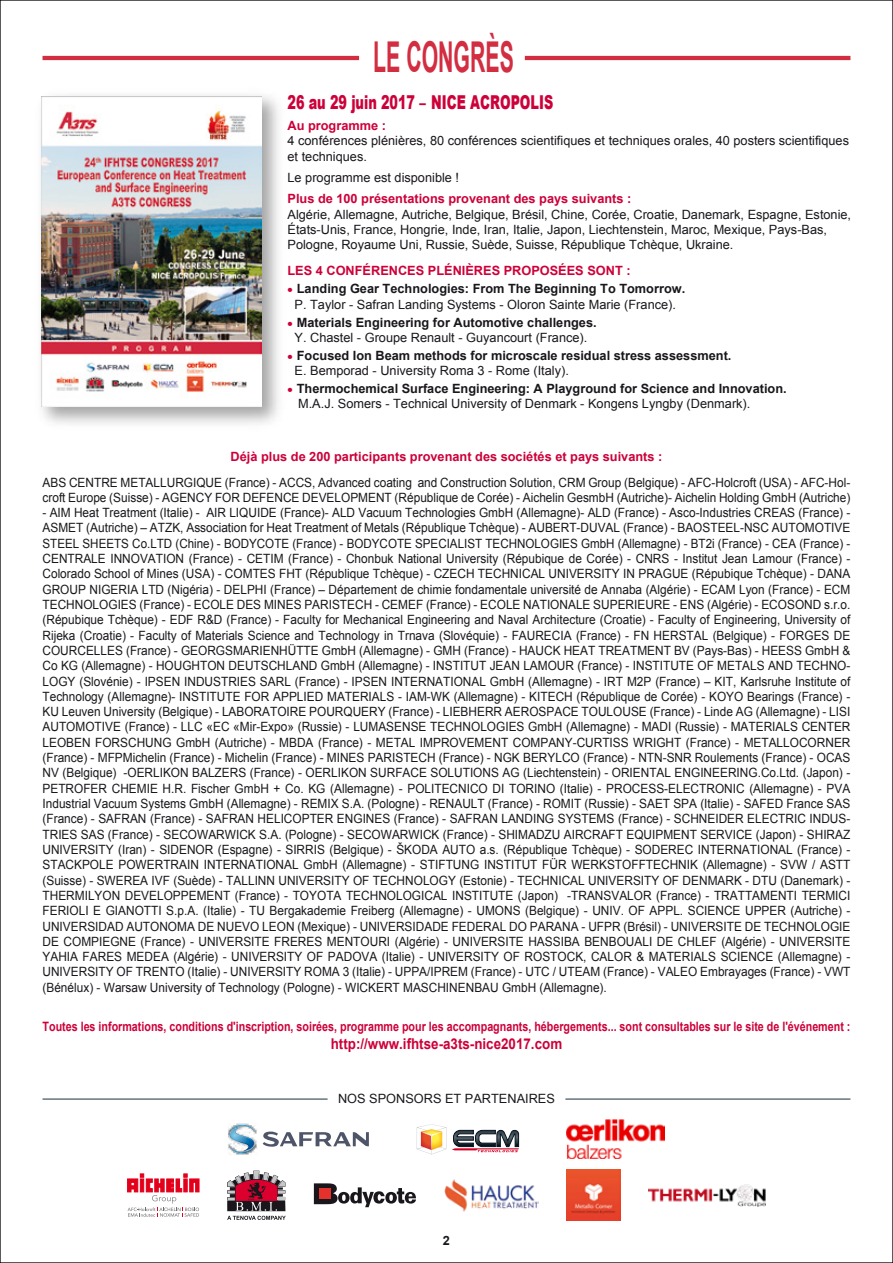
<style>
.page{position:relative;width:893px;height:1263px;background:#fff}
.page>*{position:absolute;margin:0;border:0;box-sizing:border-box;transform-origin:0 0}
.t1{font:700 42.45px "Arial";color:#d22d40;scale:.5 1}
.t2{font:900 19.2px "Arial";color:#cd0039;scale:.67 1}
.t3{font:700 14.85px "Arial";color:#cd0039;scale:.9 1}
.t4{font:700 12.9px "Arial";color:#cd0039;scale:.83 1}
.t5{font:12.75px/15.3px "Arial";color:#1a171c;scale:.93 1}
.t6{font:12.75px/15.3px "Arial";color:#1a171c}
.t7{font:700 12.75px/15.3px "Arial";color:#1a171c}
.t8{font:700 12.75px/21.3px "Arial";color:#cd0039}
.s1{font-weight:700;color:#cd0039}
.s2{font-weight:400;color:#1a171c}
.s3{font-weight:700;font-size:14.85px;color:#cd0039}
.s4{font-weight:700}
.s5{font-size:14.85px;color:#cd0039}
.s6{font-weight:400}
</style>
<div class="page">
<img style="left:41px;top:95px;width:238px;height:329px">
<img style="left:42px;top:96px;width:220px;height:310px">
<hr style="left:43px;top:56px;width:316px;height:4px;background:#d22d40">
<hr style="left:525px;top:56px;width:325px;height:4px;background:#d22d40">
<svg style="left:263px;top:1131px;width:106px;height:16px"></svg>
<img style="left:236px;top:1123px;width:13px;height:1px">
<img style="left:236px;top:1154px;width:13px;height:1px">
<img style="left:229px;top:1128px;width:28px;height:26px">
<svg style="left:228px;top:1124px;width:27px;height:29px"></svg>
<img style="left:567px;top:1120px;width:97px;height:39px">
<svg style="left:452px;top:1130px;width:67px;height:22px"></svg>
<svg style="left:417px;top:1124px;width:29px;height:30px"></svg>
<svg style="left:128px;top:1174px;width:71px;height:43px"></svg>
<img style="left:567px;top:1170px;width:53px;height:51px">
<img style="left:444px;top:1179px;width:95px;height:33px">
<svg style="left:314px;top:1183px;width:102px;height:24px"></svg>
<div style="left:319px;top:1188px;width:12px;height:11px;background:#e4312b"></div>
<svg style="left:227px;top:1171px;width:59px;height:49px"></svg>
<img style="left:648px;top:1184px;width:117px;height:22px">
<hr style="left:43px;top:1098px;width:285px;height:2px;background:#67757e">
<hr style="left:565px;top:1098px;width:285px;height:2px;background:#67757e">
<p class="t1" style="left:373px;top:29px;width:283px">LE CONGRÈS</p>
<p class="t2" style="left:288px;top:88px;width:398px">26 au 29 juin 2017 – NICE ACROPOLIS</p>
<p class="t6" style="left:288px;top:118px;width:563px"><span class="s1">Au programme :<br></span>4 conférences plénières, 80 conférences scientifiques et techniques orales, 40 posters scientifiques et techniques.</p>
<p class="t8" style="left:288px;top:167px;width:345px"><span class="s2">Le programme est disponible !<br></span>Plus de 100 présentations provenant des pays suivants :</p>
<p class="t6" style="left:288px;top:207px;width:565px">Algérie, Allemagne, Autriche, Belgique, Brésil, Chine, Corée, Croatie, Danemark, Espagne, Estonie,<br>États-Unis, France, Hongrie, Inde, Iran, Italie, Japon, Liechtenstein, Maroc, Mexique, Pays-Bas,<br>Pologne, Royaume Uni, Russie, Suède, Suisse, République Tchèque, Ukraine.</p>
<p class="t8" style="left:287px;top:261px;width:345px">LES 4 CONFÉRENCES PLÉNIÈRES PROPOSÉES SONT :</p>
<p class="t6" style="left:287px;top:281px;width:399px;text-align:center"><span class="s3">•</span> <span class="s4">Landing Gear Technologies: From The Beginning To Tomorrow.<br></span>P. Taylor - Safran Landing Systems - Oloron Sainte Marie (France).</p>
<p class="t7" style="left:287px;top:315px;width:311px;text-align:center"><span class="s5">•</span> Materials Engineering for Automotive challenges.<br><span class="s6">Y. Chastel - Groupe Renault - Guyancourt (France).</span></p>
<p class="t7" style="left:295px;top:348px;width:438px;text-indent:-7px"><span class="s5">•</span> Focused Ion Beam methods for microscale residual stress assessment.<br><span class="s6">E. Bemporad - University Roma 3 - Rome (Italy).</span></p>
<p class="t7" style="left:298px;top:381px;width:490px;text-indent:-11px"><span class="s5">•</span> Thermochemical Surface Engineering: A Playground for Science and Innovation.<br><span class="s6">M.A.J. Somers - Technical University of Denmark - Kongens Lyngby (Denmark).</span></p>
<p class="t8" style="left:231px;top:447px;width:433px">Déjà plus de 200 participants provenant des sociétés et pays suivants :</p>
<p class="t5" style="left:43px;top:474px;width:870px">ABS CENTRE METALLURGIQUE (France) - ACCS, Advanced coating and Construction Solution, CRM Group (Belgique) - AFC-Holcroft (USA) - AFC-Hol&shy;croft Europe (Suisse) - AGENCY FOR DEFENCE DEVELOPMENT (République de Corée) - Aichelin GesmbH (Autriche)- Aichelin Holding GmbH (Autriche)</p>
<p class="t5" style="left:43px;top:505px;width:870px;text-align:justify">- AIM Heat Treatment (Italie) - AIR LIQUIDE (France)- ALD Vacuum Technologies GmbH (Allemagne)- ALD (France) - Asco-Industries CREAS (France) - ASMET (Autriche) – ATZK, Association for Heat Treatment of Metals (République Tchèque) - AUBERT-DUVAL (France) - BAOSTEEL-NSC AUTOMOTIVE STEEL SHEETS Co.LTD (Chine) - BODYCOTE (France) - BODYCOTE SPECIALIST TECHNOLOGIES GmbH (Allemagne) - BT2i (France) - CEA (France) - CENTRALE INNOVATION (France) - CETIM (France) - Chonbuk National University (Répubique de Corée) - CNRS - Institut Jean Lamour (France) - Colorado School of Mines (USA) - COMTES FHT (République Tchèque) - CZECH TECHNICAL UNIVERSITY IN PRAGUE (Répubique Tchèque) - DANA GROUP NIGERIA LTD (Nigéria) - DELPHI (France) – Département de chimie fondamentale université de Annaba (Algérie) - ECAM Lyon (France) - ECM TECHNOLOGIES (France) - ECOLE DES MINES PARISTECH - CEMEF (France) - ECOLE NATIONALE SUPERIEURE - ENS (Algérie) - ECOSOND s.r.o. (Répubique Tchèque) - EDF R&amp;D (France) - Faculty for Mechanical Engineering and Naval Architecture (Croatie) - Faculty of Engineering, University of Rijeka (Croatie) - Faculty of Materials Science and Technology in Trnava (Slovéquie) - FAURECIA (France) - FN HERSTAL (Belgique) - FORGES DE COURCELLES (France) - GEORGSMARIENHÜTTE GmbH (Allemagne) - GMH (France) - HAUCK HEAT TREATMENT BV (Pays-Bas) - HEESS GmbH &amp; Co KG (Allemagne) - HOUGHTON DEUTSCHLAND GmbH (Allemagne) - INSTITUT JEAN LAMOUR (France) - INSTITUTE OF METALS AND TECHNO-LOGY (Slovénie) - IPSEN INDUSTRIES SARL (France) - IPSEN INTERNATIONAL GmbH (Allemagne) - IRT M2P (France) – KIT, Karlsruhe Institute of Technology (Allemagne)- INSTITUTE FOR APPLIED MATERIALS - IAM-WK (Allemagne) - KITECH (République de Corée) - KOYO Bearings (France) - KU Leuven University (Belgique) - LABORATOIRE POURQUERY (France) - LIEBHERR AEROSPACE TOULOUSE (France) - Linde AG (Allemagne) - LISI AUTOMOTIVE (France) - LLC «EC «Mir-Expo» (Russie) - LUMASENSE TECHNOLOGIES GmbH (Allemagne) - MADI (Russie) - MATERIALS CENTER LEOBEN FORSCHUNG GmbH (Autriche) - MBDA (France) - METAL IMPROVEMENT COMPANY-CURTISS WRIGHT (France) - METALLOCORNER (France) - MFPMichelin (France) - Michelin (France) - MINES PARISTECH (France) - NGK BERYLCO (France) - NTN-SNR Roulements (France) - OCAS NV (Belgique) -OERLIKON BALZERS (France) - OERLIKON SURFACE SOLUTIONS AG (Liechtenstein) - ORIENTAL ENGINEERING.Co.Ltd. (Japon) - PETROFER CHEMIE H.R. Fischer GmbH + Co. KG (Allemagne) - POLITECNICO DI TORINO (Italie) - PROCESS-ELECTRONIC (Allemagne) - PVA Industrial Vacuum Systems GmbH (Allemagne) - REMIX S.A. (Pologne) - RENAULT (France) - ROMIT (Russie) - SAET SPA (Italie) - SAFED France SAS (France) - SAFRAN (France) - SAFRAN HELICOPTER ENGINES (France) - SAFRAN LANDING SYSTEMS (France) - SCHNEIDER ELECTRIC INDUS-TRIES SAS (France) - SECOWARWICK S.A. (Pologne) - SECOWARWICK (France) - SHIMADZU AIRCRAFT EQUIPMENT SERVICE (Japon) - SHIRAZ UNIVERSITY (Iran) - SIDENOR (Espagne) - SIRRIS (Belgique) - ŠKODA AUTO a.s. (République Tchèque) - SODEREC INTERNATIONAL (France) - STACKPOLE POWERTRAIN INTERNATIONAL GmbH (Allemagne) - STIFTUNG INSTITUT FÜR WERKSTOFFTECHNIK (Allemagne) - SVW / ASTT (Suisse) - SWEREA IVF (Suède) - TALLINN UNIVERSITY OF TECHNOLOGY (Estonie) - TECHNICAL UNIVERSITY OF DENMARK - DTU (Danemark) - THERMILYON DEVELOPPEMENT (France) - TOYOTA TECHNOLOGICAL INSTITUTE (Japon) -TRANSVALOR (France) - TRATTAMENTI TERMICI FERIOLI E GIANOTTI S.p.A. (Italie) - TU Bergakademie Freiberg (Allemagne) - UMONS (Belgique) - UNIV. OF APPL. SCIENCE UPPER (Autriche) - UNIVERSIDAD AUTONOMA DE NUEVO LEON (Mexique) - UNIVERSIDADE FEDERAL DO PARANA - UFPR (Brésil) - UNIVERSITE DE TECHNOLOGIE DE COMPIEGNE (France) - UNIVERSITE FRERES MENTOURI (Algérie) - UNIVERSITE HASSIBA BENBOUALI DE CHLEF (Algérie) - UNIVERSITE YAHIA FARES MEDEA (Algérie) - UNIVERSITY OF PADOVA (Italie) - UNIVERSITY OF ROSTOCK, CALOR &amp; MATERIALS SCIENCE (Allemagne) - UNIVERSITY OF TRENTO (Italie) - UNIVERSITY ROMA 3 (Italie) - UPPA/IPREM (France) - UTC / UTEAM (France) - VALEO Embrayages (France) - VWT (Bénélux) - Warsaw University of Technology (Pologne) - WICKERT MASCHINENBAU GmbH (Allemagne).</p>
<p class="t4" style="left:43px;top:1018px;width:975px">Toutes les informations, conditions d'inscription, soirées, programme pour les accompagnants, hébergements... sont consultables sur le site de l'événement :</p>
<p class="t3" style="left:331px;top:1034px;width:259px">http://www.ifhtse-a3ts-nice2017.com</p>
<p class="t6" style="left:338px;top:1090px;width:218px">NOS SPONSORS ET PARTENAIRES</p>
<p class="t7" style="left:443px;top:1233px;width:9px">2</p>
</div>
